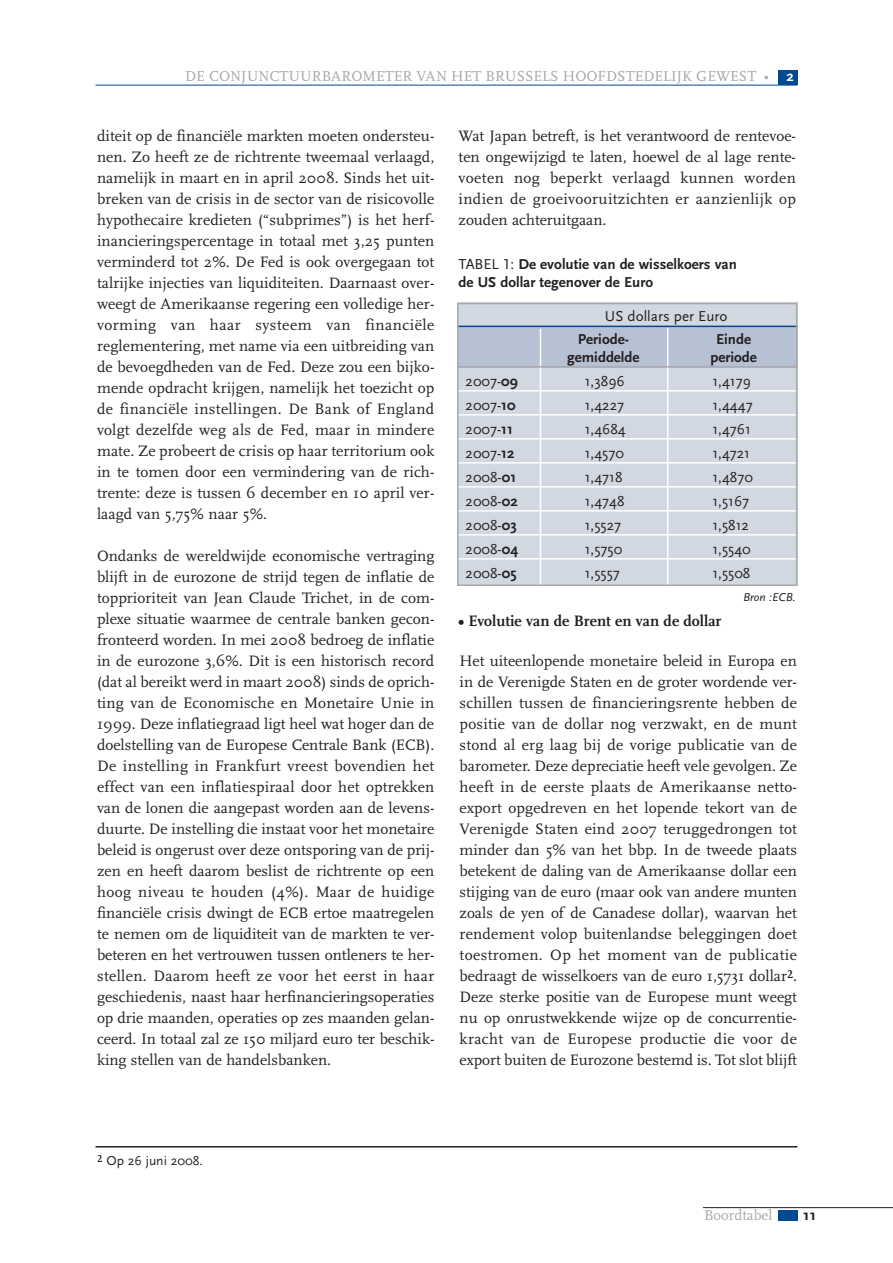
<style>
.page{position:relative;width:893px;height:1263px;background:#fff}
.page>*{position:absolute;margin:0;border:0;box-sizing:border-box;transform-origin:0 0}
.t1{font:15.75px/21px "Scala";color:#231f20;text-align:justify}
.t2{font:700 15.75px "Scala";color:#231f20}
.t3{font:15px "Scala Sans";color:#231f20}
.t4{font:700 15px/18.3px "Scala Sans";color:#231f20}
.t5{font:15px "Scala";color:#a8a9ad}
.t6{font:700 15px "Scala Sans";color:#231f20;scale:1.1 1}
.t7{font:13.5px "Scala Sans";color:#231f20}
.t8{font:italic 12px "Scala Sans";color:#231f20}
.s1{font-family:"Scala Sans";font-weight:700;color:#014990}
.s2{font-family:"Scala Sans";font-weight:700;color:#fff}
.s3{font-weight:400}
.s4{font-family:"Scala Sans Caps";font-weight:400}
.s5{font-weight:700}
</style>
<div class="page">
<hr style="left:703px;top:1207px;width:189px;height:1px;background:#231f20">
<div style="left:777px;top:1211px;width:20px;height:10px;background:#014990"></div>
<div style="left:777px;top:70px;width:20px;height:15px;background:#014990"></div>
<hr style="left:95px;top:85px;width:702px;height:1px;background:#014990">
<div style="left:457px;top:303px;width:340px;height:283px;background:#d2d8e2"></div>
<div style="left:457px;top:327px;width:340px;height:41px;background:#b6c1d3"></div>
<hr style="left:667px;top:328px;width:1px;height:258px;background:#fff">
<hr style="left:539px;top:329px;width:2px;height:257px;background:#fff">
<hr style="left:457px;top:326px;width:340px;height:1px;background:#014990">
<hr style="left:457px;top:366px;width:340px;height:2px;background:#a8a9ad">
<hr style="left:457px;top:390px;width:340px;height:2px;background:#fff">
<hr style="left:457px;top:414px;width:340px;height:2px;background:#fff">
<hr style="left:457px;top:438px;width:340px;height:2px;background:#fff">
<hr style="left:457px;top:462px;width:340px;height:2px;background:#fff">
<hr style="left:457px;top:486px;width:340px;height:2px;background:#fff">
<hr style="left:457px;top:510px;width:340px;height:2px;background:#fff">
<hr style="left:457px;top:534px;width:340px;height:2px;background:#fff">
<hr style="left:457px;top:558px;width:340px;height:2px;background:#fff">
<div style="left:457px;top:303px;width:340px;height:283px;border:2px solid #a8a9ad"></div>
<hr style="left:95px;top:1146px;width:702px;height:2px;background:#231f20">
<p class="t5" style="left:185px;top:70px;width:610px">DE CONJUNCTUURBAROMETER VAN HET BRUSSELS HOOFDSTEDELIJK GEWEST • <span class="s1">1</span><span class="s2">2</span></p>
<p class="t1" style="left:97px;top:127px;width:339px">diteit op de financiële markten moeten ondersteu&shy;nen. Zo heeft ze de richtrente tweemaal verlaagd, namelijk in maart en in april 2008. Sinds het uit&shy;breken van de crisis in de sector van de risicovolle hypothecaire kredieten (“subprimes”) is het herf&shy;inancieringspercentage in totaal met 3,25 punten verminderd tot 2%. De Fed is ook overgegaan tot talrijke injecties van liquiditeiten. Daarnaast over&shy;weegt de Amerikaanse regering een volledige her&shy;vorming van haar systeem van financiële reglementering, met name via een uitbreiding van de bevoegdheden van de Fed. Deze zou een bijko&shy;mende opdracht krijgen, namelijk het toezicht op de financiële instellingen. De Bank of England volgt dezelfde weg als de Fed, maar in mindere mate. Ze probeert de crisis op haar territorium ook in te tomen door een vermindering van de rich&shy;trente: deze is tussen 6 december en 10 april ver&shy;laagd van 5,75% naar 5%.</p>
<p class="t1" style="left:97px;top:546px;width:339px">Ondanks de wereldwijde economische vertraging blijft in de eurozone de strijd tegen de inflatie de topprioriteit van Jean Claude Trichet, in de com&shy;plexe situatie waarmee de centrale banken gecon&shy;fronteerd worden. In mei 2008 bedroeg de inflatie in de eurozone 3,6%. Dit is een historisch record (dat al bereikt werd in maart 2008) sinds de oprich&shy;ting van de Economische en Monetaire Unie in 1999. Deze inflatiegraad ligt heel wat hoger dan de doelstelling van de Europese Centrale Bank (ECB).<br>De instelling in Frankfurt vreest bovendien het effect van een inflatiespiraal door het optrekken van de lonen die aangepast worden aan de levens&shy;duurte. De instelling die instaat voor het monetaire beleid is ongerust over deze ontsporing van de prij&shy;zen en heeft daarom beslist de richtrente op een hoog niveau te houden (4%). Maar de huidige financiële crisis dwingt de ECB ertoe maatregelen te nemen om de liquiditeit van de markten te ver&shy;beteren en het vertrouwen tussen ontleners te her&shy;stellen. Daarom heeft ze voor het eerst in haar geschiedenis, naast haar herfinancieringsoperaties op drie maanden, operaties op zes maanden gelan&shy;ceerd. In totaal zal ze 150 miljard euro ter beschik&shy;king stellen van de handelsbanken.</p>
<p class="t1" style="left:458px;top:126px;width:339px">Wat Japan betreft, is het verantwoord de rentevoe&shy;ten ongewijzigd te laten, hoewel de al lage rente&shy;voeten nog beperkt verlaagd kunnen worden indien de groeivooruitzichten er aanzienlijk op zouden achteruitgaan.</p>
<p class="t4" style="left:458px;top:256px;width:280px"><span class="s3">TABEL</span> <span class="s4">1</span><span class="s3">:</span> De evolutie van de wisselkoers van de US dollar tegenover de Euro</p>
<p class="t3" style="left:605px;top:310px;width:124px">US dollars per Euro</p>
<p class="t4" style="left:578px;top:331px;width:52px">Periode-</p>
<p class="t4" style="left:716px;top:331px;width:36px">Einde</p>
<p class="t4" style="left:567px;top:349px;width:74px">gemiddelde</p>
<p class="t4" style="left:710px;top:349px;width:48px">periode</p>
<p class="t3" style="left:465px;top:375px;width:54px">2007-<span class="s5">09</span></p>
<p class="t3" style="left:584px;top:375px;width:41px">1,3896</p>
<p class="t3" style="left:712px;top:375px;width:40px">1,4179</p>
<p class="t3" style="left:465px;top:399px;width:52px">2007-<span class="s5">10</span></p>
<p class="t3" style="left:584px;top:399px;width:41px">1,4227</p>
<p class="t3" style="left:712px;top:399px;width:42px">1,4447</p>
<p class="t3" style="left:465px;top:423px;width:49px">2007-<span class="s5">11</span></p>
<p class="t3" style="left:584px;top:423px;width:43px">1,4684</p>
<p class="t3" style="left:712px;top:423px;width:40px">1,4761</p>
<p class="t3" style="left:465px;top:447px;width:50px">2007-<span class="s5">12</span></p>
<p class="t3" style="left:584px;top:447px;width:41px">1,4570</p>
<p class="t3" style="left:712px;top:447px;width:39px">1,4721</p>
<p class="t3" style="left:465px;top:471px;width:52px">2008-<span class="s5">01</span></p>
<p class="t3" style="left:584px;top:471px;width:39px">1,4718</p>
<p class="t3" style="left:712px;top:471px;width:42px">1,4870</p>
<p class="t3" style="left:465px;top:495px;width:54px">2008-<span class="s5">02</span></p>
<p class="t3" style="left:584px;top:495px;width:41px">1,4748</p>
<p class="t3" style="left:712px;top:495px;width:38px">1,5167</p>
<p class="t3" style="left:465px;top:519px;width:53px">2008-<span class="s5">03</span></p>
<p class="t3" style="left:584px;top:519px;width:38px">1,5527</p>
<p class="t3" style="left:712px;top:519px;width:38px">1,5812</p>
<p class="t3" style="left:465px;top:543px;width:54px">2008-<span class="s5">04</span></p>
<p class="t3" style="left:584px;top:543px;width:39px">1,5750</p>
<p class="t3" style="left:712px;top:543px;width:40px">1,5540</p>
<p class="t3" style="left:465px;top:567px;width:52px">2008-<span class="s5">05</span></p>
<p class="t3" style="left:584px;top:567px;width:37px">1,5557</p>
<p class="t3" style="left:712px;top:567px;width:40px">1,5508</p>
<p class="t2" style="left:458px;top:614px;width:264px">• Evolutie van de Brent en van de dollar</p>
<p class="t8" style="left:743px;top:592px;width:54px">Bron :ECB.</p>
<p class="t1" style="left:459px;top:652px;width:339px">Het uiteenlopende monetaire beleid in Europa en in de Verenigde Staten en de groter wordende ver&shy;schillen tussen de financieringsrente hebben de positie van de dollar nog verzwakt, en de munt stond al erg laag bij de vorige publicatie van de barometer. Deze depreciatie heeft vele gevolgen. Ze heeft in de eerste plaats de Amerikaanse netto&shy;export opgedreven en het lopende tekort van de Verenigde Staten eind 2007 teruggedrongen tot minder dan 5% van het bbp. In de tweede plaats betekent de daling van de Amerikaanse dollar een stijging van de euro (maar ook van andere munten zoals de yen of de Canadese dollar), waarvan het rendement volop buitenlandse beleggingen doet toestromen. Op het moment van de publicatie bedraagt de wisselkoers van de euro 1,5731 dollar<sup>2</sup>.<br>Deze sterke positie van de Europese munt weegt nu op onrustwekkende wijze op de concurrentie&shy;kracht van de Europese productie die voor de export buiten de Eurozone bestemd is. Tot slot blijft</p>
<p class="t7" style="left:97px;top:1155px;width:107px"><sup>2</sup> Op 26 juni 2008.</p>
<p class="t5" style="left:704px;top:1209px;width:70px">Boordtabel</p>
<p class="t6" style="left:803px;top:1209px;width:13px">11</p>
</div>
